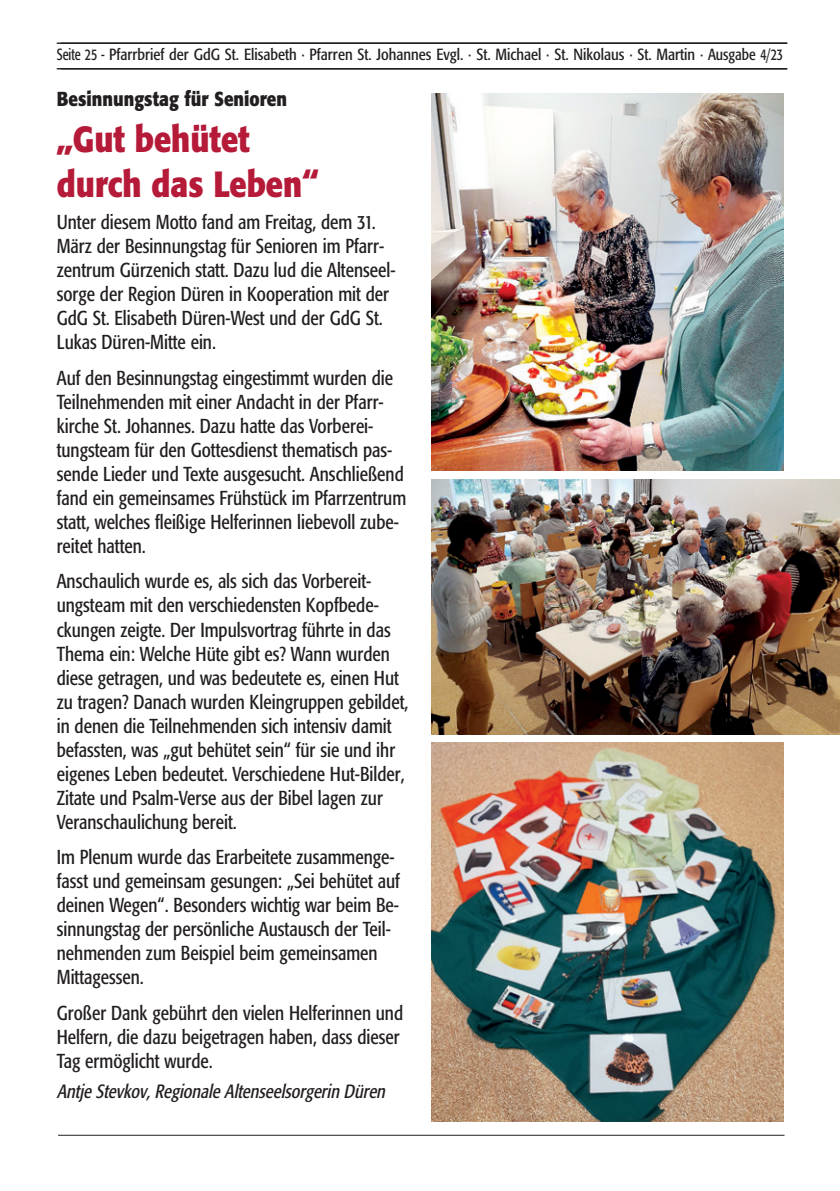
<style>
.page{position:relative;width:840px;height:1191px;background:#fff}
.page>*{position:absolute;margin:0;border:0;box-sizing:border-box;transform-origin:0 0}
.t1{font:700 36px/45.4px "Formata";color:#b51a38;scale:.85 1}
.t2{font:condensed 20px/24px "Formata";color:#231f20;scale:.95 1}
.t3{font:700 20px "Formata";color:#231f20;scale:.85 1}
.t4{font:italic condensed 19px "Formata";color:#231f20;scale:.95 1}
.t5{font:condensed 16px "Formata";color:#231f20;scale:.85 1}
</style>
<div class="page">
<hr style="left:58px;top:1134px;width:726px;height:1px;background:#231f20">
<hr style="left:57px;top:43px;width:729px;height:1px;background:#231f20">
<hr style="left:57px;top:68px;width:729px;height:1px;background:#231f20">
<img style="left:431px;top:743px;width:351px;height:378px">
<img style="left:431px;top:94px;width:351px;height:377px">
<img style="left:431px;top:480px;width:408px;height:255px">
<p class="t5" style="left:57px;top:45px;width:855px">Seite 25 - Pfarrbrief der GdG St. Elisabeth · Pfarren St. Johannes Evgl. · St. Michael · St. Nikolaus · St. Martin · Ausgabe 4/23</p>
<p class="t3" style="left:57px;top:86px;width:272px">Besinnungstag für Senioren</p>
<p class="t1" style="left:57px;top:116px;width:309px">„Gut behütet durch das Leben“</p>
<p class="t2" style="left:57px;top:210px;width:358px">Unter diesem Motto fand am Freitag, dem 31.<br>März der Besinnungstag für Senioren im Pfarr&shy;zentrum Gürzenich statt. Dazu lud die Altenseel&shy;sorge der Region Düren in Kooperation mit der GdG St. Elisabeth Düren-West und der GdG St.<br>Lukas Düren-Mitte ein.</p>
<p class="t2" style="left:57px;top:366px;width:369px">Auf den Besinnungstag eingestimmt wurden die Teilnehmenden mit einer Andacht in der Pfarr&shy;kirche St. Johannes. Dazu hatte das Vorberei&shy;tungsteam für den Gottesdienst thematisch pas&shy;sende Lieder und Texte ausgesucht. Anschließend fand ein gemeinsames Frühstück im Pfarrzentrum statt, welches fleißige Helferinnen liebevoll zube&shy;reitet hatten.</p>
<p class="t2" style="left:57px;top:569px;width:371px">Anschaulich wurde es, als sich das Vorbereit&shy;ungsteam mit den verschiedensten Kopfbede&shy;ckungen zeigte. Der Impulsvortrag führte in das Thema ein: Welche Hüte gibt es? Wann wurden diese getragen, und was bedeutete es, einen Hut zu tragen? Danach wurden Kleingruppen gebildet, in denen die Teilnehmenden sich intensiv damit befassten, was „gut behütet sein“ für sie und ihr eigenes Leben bedeutet. Verschiedene Hut-Bilder, Zitate und Psalm-Verse aus der Bibel lagen zur Veranschaulichung bereit.</p>
<p class="t2" style="left:57px;top:845px;width:362px">Im Plenum wurde das Erarbeitete zusammenge&shy;fasst und gemeinsam gesungen: „Sei behütet auf deinen Wegen“. Besonders wichtig war beim Be&shy;sinnungstag der persönliche Austausch der Teil&shy;nehmenden zum Beispiel beim gemeinsamen Mittagessen.</p>
<p class="t2" style="left:57px;top:1001px;width:366px">Großer Dank gebührt den vielen Helferinnen und<br>Helfern, die dazu beigetragen haben, dass dieser<br>Tag ermöglicht wurde.</p>
<p class="t4" style="left:57px;top:1080px;width:351px">Antje Stevkov, Regionale Altenseelsorgerin Düren</p>
</div>
